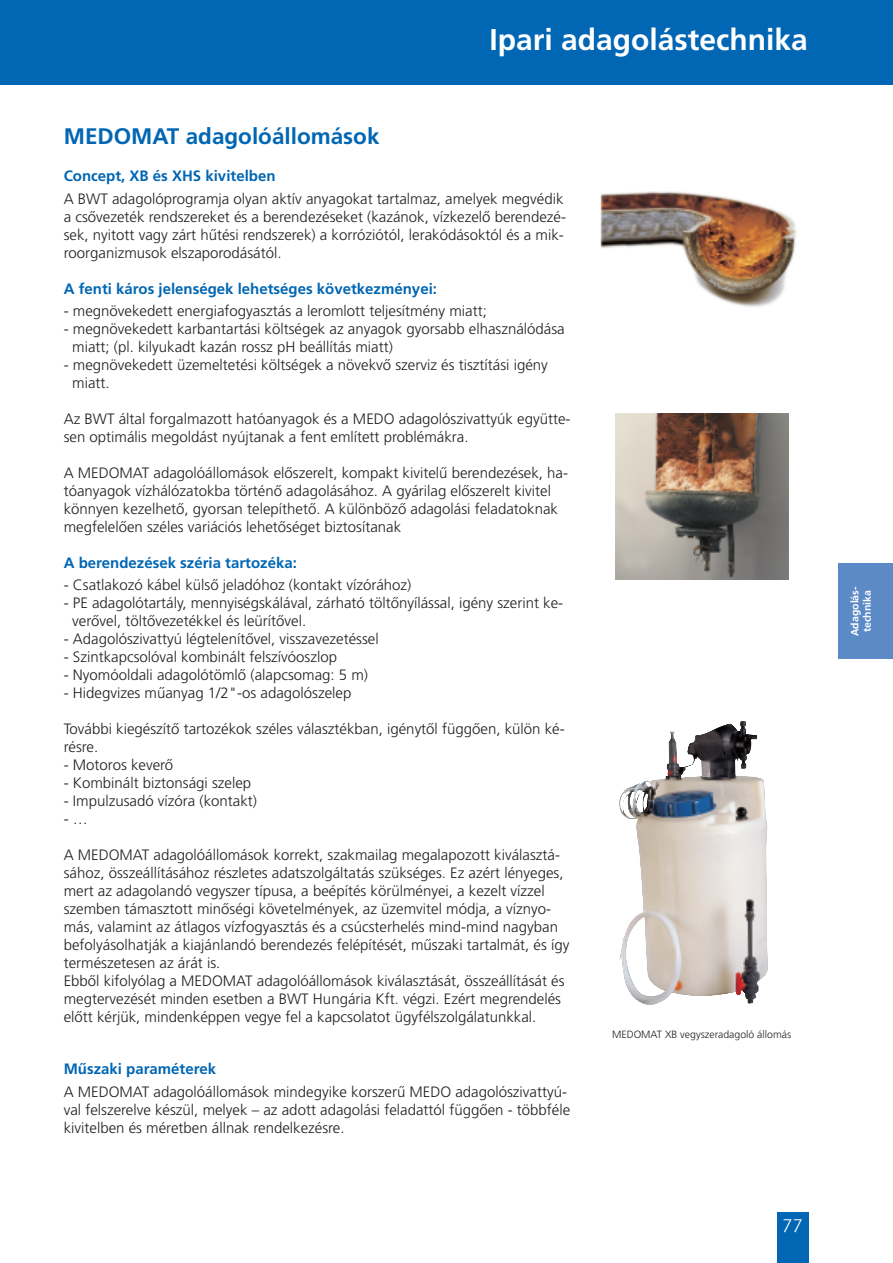
<style>
.page{position:relative;width:893px;height:1263px;background:#fff}
.page>*{position:absolute;margin:0;border:0;box-sizing:border-box;transform-origin:0 0}
.t1{font:700 30px "Frutiger CE";color:#fff}
.t2{font:700 22.5px "Frutiger CE";color:#0166b3}
.t3{font:18px "Futura Lt HU Normal";color:#fff}
.t4{font:300 15px/18px "Frutiger CE";color:#231f20}
.t5{font:700 15px "Frutiger CE";color:#0166b3}
.t6{font:300 10.5px "Frutiger CE";color:#231f20}
.t7{font:700 10.5px/12.6px "Frutiger CE";color:#fff;text-align:center}
</style>
<div class="page">
<div style="left:0;top:0;width:893px;height:85px;background:#0166b3"></div>
<img style="left:600px;top:191px;width:196px;height:116px">
<img style="left:615px;top:414px;width:173px;height:165px">
<img style="left:619px;top:721px;width:149px;height:284px">
<div style="left:777px;top:1212px;width:31px;height:51px;background:#0166b3"></div>
<div style="left:838px;top:563px;width:55px;height:96px;background:#5c8ac7"></div>
<h2 class="t2" style="left:64px;top:128px;width:317px">MEDOMAT adagolóállomások</h2>
<h1 class="t1" style="left:489px;top:28px;width:320px">Ipari adagolástechnika</h1>
<p class="t5" style="left:64px;top:170px;width:213px">Concept, XB és XHS kivitelben</p>
<p class="t4" style="left:64px;top:191px;width:504px">A BWT adagolóprogramja olyan aktív anyagokat tartalmaz, amelyek megvédik a csővezeték rendszereket és a berendezéseket (kazánok, vízkezelő berendezé&shy;sek, nyitott vagy zárt hűtési rendszerek) a korróziótól, lerakódásoktól és a mik&shy;roorganizmusok elszaporodásától.</p>
<p class="t5" style="left:64px;top:282px;width:375px">A fenti káros jelenségek lehetséges következményei:</p>
<p class="t4" style="left:64px;top:303px;width:425px">- megnövekedett energiafogyasztás a leromlott teljesítmény miatt;</p>
<p class="t4" style="left:72px;top:321px;width:494px;text-indent:-9px">- megnövekedett karbantartási költségek az anyagok gyorsabb elhasználódása miatt; (pl. kilyukadt kazán rossz pH beállítás miatt)</p>
<p class="t4" style="left:72px;top:357px;width:477px;text-indent:-9px">- megnövekedett üzemeltetési költségek a növekvő szerviz és tisztítási igény miatt.</p>
<p class="t4" style="left:64px;top:411px;width:508px">Az BWT által forgalmazott hatóanyagok és a MEDO adagolószivattyúk együtte&shy;sen optimális megoldást nyújtanak a fent említett problémákra.</p>
<p class="t4" style="left:64px;top:465px;width:506px">A MEDOMAT adagolóállomások előszerelt, kompakt kivitelű berendezések, ha&shy;tóanyagok vízhálózatokba történő adagolásához. A gyárilag előszerelt kivitel könnyen kezelhető, gyorsan telepíthető. A különböző adagolási feladatoknak megfelelően széles variációs lehetőséget biztosítanak</p>
<p class="t5" style="left:64px;top:557px;width:235px">A berendezések széria tartozéka:</p>
<p class="t4" style="left:64px;top:577px;width:349px">- Csatlakozó kábel külső jeladóhoz (kontakt vízórához)</p>
<p class="t4" style="left:72px;top:595px;width:492px;text-indent:-9px">- PE adagolótartály, mennyiségskálával, zárható töltőnyílással, igény szerint ke&shy;verővel, töltővezetékkel és leürítővel.</p>
<p class="t4" style="left:64px;top:631px;width:316px">- Adagolószivattyú légtelenítővel, visszavezetéssel</p>
<p class="t4" style="left:64px;top:649px;width:275px">- Szintkapcsolóval kombinált felszívóoszlop</p>
<p class="t4" style="left:64px;top:667px;width:306px">- Nyomóoldali adagolótömlő (alapcsomag: 5 m)</p>
<p class="t4" style="left:64px;top:685px;width:289px">- Hidegvizes műanyag 1/2"-os adagolószelep</p>
<p class="t4" style="left:64px;top:721px;width:502px">További kiegészítő tartozékok széles választékban, igénytől függően, külön ké&shy;résre.</p>
<p class="t4" style="left:64px;top:757px;width:111px">- Motoros keverő</p>
<p class="t4" style="left:64px;top:775px;width:189px">- Kombinált biztonsági szelep</p>
<p class="t4" style="left:64px;top:793px;width:195px">- Impulzusadó vízóra (kontakt)</p>
<p class="t4" style="left:64px;top:811px;width:26px">- …</p>
<p class="t4" style="left:64px;top:847px;width:507px">A MEDOMAT adagolóállomások korrekt, szakmailag megalapozott kiválasztá&shy;sához, összeállításához részletes adatszolgáltatás szükséges. Ez azért lényeges, mert az adagolandó vegyszer típusa, a beépítés körülményei, a kezelt vízzel szemben támasztott minőségi követelmények, az üzemvitel módja, a víznyo&shy;más, valamint az átlagos vízfogyasztás és a csúcsterhelés mind-mind nagyban befolyásolhatják a kiajánlandó berendezés felépítését, műszaki tartalmát, és így természetesen az árát is.<br>Ebből kifolyólag a MEDOMAT adagolóállomások kiválasztását, összeállítását és megtervezését minden esetben a BWT Hungária Kft. végzi. Ezért megrendelés előtt kérjük, mindenképpen vegye fel a kapcsolatot ügyfélszolgálatunkkal.</p>
<p class="t5" style="left:64px;top:1063px;width:154px">Műszaki paraméterek</p>
<p class="t4" style="left:64px;top:1083px;width:508px">A MEDOMAT adagolóállomások mindegyike korszerű MEDO adagolószivattyú&shy;val felszerelve készül, melyek – az adott adagolási feladattól függően - többféle kivitelben és méretben állnak rendelkezésre.</p>
<p class="t6" style="left:612px;top:1030px;width:180px">MEDOMAT XB vegyszeradagoló állomás</p>
<p class="t3" style="left:782px;top:1216px;width:22px">77</p>
<p class="t7" style="left:849px;top:636px;width:51px;rotate:-90deg">Adagolás&shy;technika</p>
</div>
